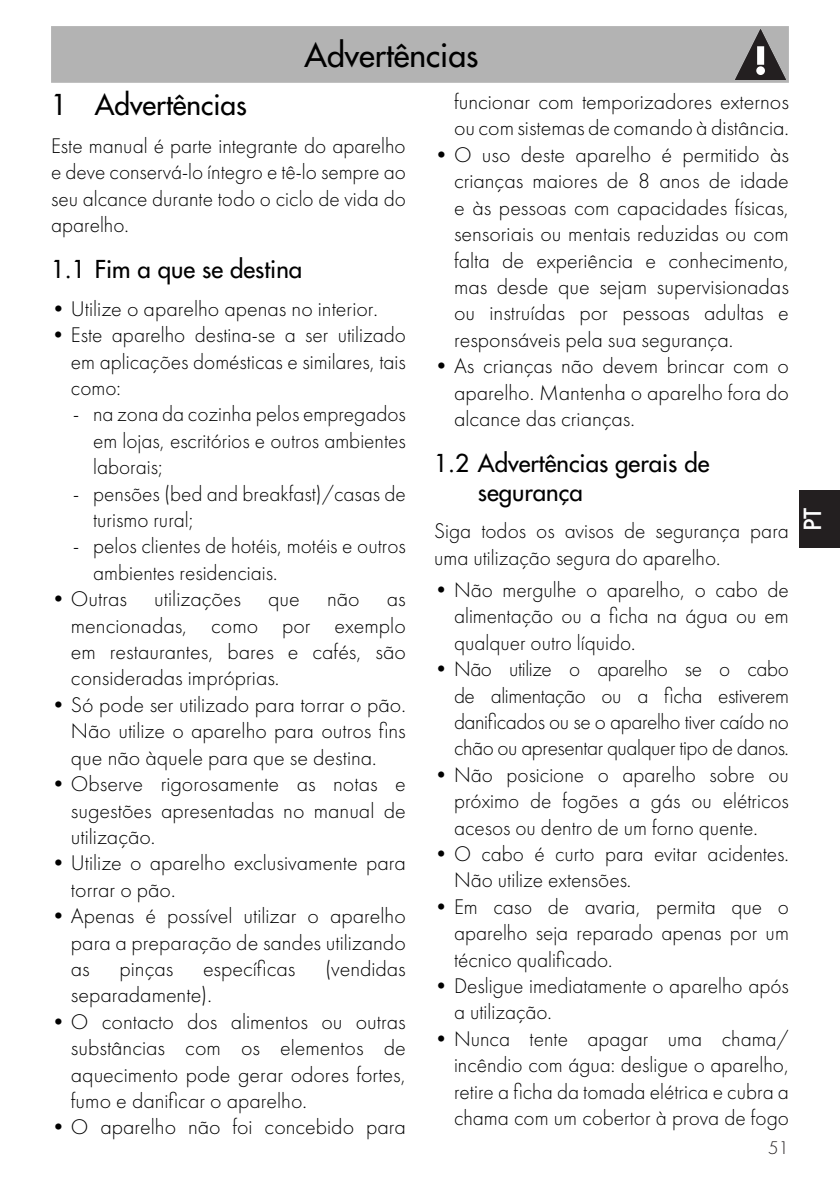
<style>
.page{position:relative;width:840px;height:1191px;background:#fff}
.page>*{position:absolute;margin:0;border:0;box-sizing:border-box;transform-origin:0 0}
.t1{font:32px "Futura";color:#000}
.t2{font:28px "Futura";color:#000}
.t3{font:500 26px "Futura";color:#fff}
.t4{font:24px/28.8px "Futura";color:#000}
.t5{font:300 22px/26.4px "Futura";color:#000;text-align:justify}
.t6{font:300 19px "Futura";color:#231f20}
</style>
<div class="page">
<div style="left:799px;top:490px;width:40px;height:58px;background:#231f20"></div>
<div style="left:51px;top:26px;width:737px;height:57px;background:#b3b3b3"></div>
<svg style="left:734px;top:29px;width:51px;height:51px;background:#797778"></svg>
<h1 class="t1" style="left:304px;top:34px;width:175px">Advertências</h1>
<p class="t2" style="left:51px;top:87px;width:197px">1 Advertências</p>
<p class="t5" style="left:51px;top:133px;width:356px">Este manual é parte integrante do aparelho e deve conservá-lo íntegro e tê-lo sempre ao seu alcance durante todo o ciclo de vida do aparelho.</p>
<p class="t4" style="left:51px;top:254px;width:252px">1.1 Fim a que se destina</p>
<p class="t5" style="left:51px;top:295px;width:328px">• Utilize o aparelho apenas no interior.</p>
<p class="t5" style="left:71px;top:322px;width:336px;text-indent:-20px">• Este aparelho destina-se a ser utilizado em aplicações domésticas e similares, tais como:</p>
<p class="t5" style="left:93px;top:401px;width:314px;text-indent:-20px">- na zona da cozinha pelos empregados em lojas, escritórios e outros ambientes laborais;</p>
<p class="t5" style="left:93px;top:480px;width:314px;text-indent:-20px">- pensões (bed and breakfast)/casas de turismo rural;</p>
<p class="t5" style="left:93px;top:533px;width:314px;text-indent:-20px">- pelos clientes de hotéis, motéis e outros ambientes residenciais.</p>
<p class="t5" style="left:71px;top:586px;width:336px;text-indent:-20px">• Outras utilizações que não as mencionadas, como por exemplo em restaurantes, bares e cafés, são consideradas impróprias.</p>
<p class="t5" style="left:71px;top:691px;width:336px;text-indent:-20px">• Só pode ser utilizado para torrar o pão.<br>Não utilize o aparelho para outros fins que não àquele para que se destina.</p>
<p class="t5" style="left:71px;top:770px;width:336px;text-indent:-20px">• Observe rigorosamente as notas e sugestões apresentadas no manual de utilização.</p>
<p class="t5" style="left:71px;top:850px;width:336px;text-indent:-20px">• Utilize o aparelho exclusivamente para torrar o pão.</p>
<p class="t5" style="left:71px;top:902px;width:336px;text-indent:-20px">• Apenas é possível utilizar o aparelho para a preparação de sandes utilizando as</p>
<p class="t5" style="left:119px;top:955px;width:55px">pinças</p>
<p class="t5" style="left:203px;top:955px;width:94px">específicas</p>
<p class="t5" style="left:325px;top:955px;width:82px">(vendidas</p>
<p class="t5" style="left:71px;top:982px;width:142px">separadamente).</p>
<p class="t5" style="left:71px;top:1008px;width:336px;text-indent:-20px">• O contacto dos alimentos ou outras substâncias com os elementos de aquecimento pode gerar odores fortes, fumo e danificar o aparelho.</p>
<p class="t5" style="left:51px;top:1114px;width:356px">• O aparelho não foi concebido para</p>
<p class="t5" style="left:454px;top:89px;width:336px">funcionar com temporizadores externos ou com sistemas de comando à distância.</p>
<p class="t5" style="left:454px;top:141px;width:336px;text-indent:-20px">• O uso deste aparelho é permitido às crianças maiores de 8 anos de idade e às pessoas com capacidades físicas, sensoriais ou mentais reduzidas ou com falta de experiência e conhecimento, mas desde que sejam supervisionadas ou instruídas por pessoas adultas e responsáveis pela sua segurança.</p>
<p class="t5" style="left:454px;top:353px;width:336px;text-indent:-20px">• As crianças não devem brincar com o aparelho. Mantenha o aparelho fora do alcance das crianças.</p>
<p class="t4" style="left:477px;top:448px;width:233px;text-indent:-44px">1.2 Advertências gerais de segurança</p>
<p class="t5" style="left:434px;top:518px;width:356px">Siga todos os avisos de segurança para uma utilização segura do aparelho.</p>
<p class="t5" style="left:454px;top:576px;width:336px;text-indent:-20px">• Não mergulhe o aparelho, o cabo de alimentação ou a ficha na água ou em qualquer outro líquido.</p>
<p class="t5" style="left:454px;top:655px;width:336px;text-indent:-20px">• Não utilize o aparelho se o cabo de alimentação ou a ficha estiverem danificados ou se o aparelho tiver caído no chão ou apresentar qualquer tipo de danos.</p>
<p class="t5" style="left:454px;top:761px;width:336px;text-indent:-20px">• Não posicione o aparelho sobre ou próximo de fogões a gás ou elétricos acesos ou dentro de um forno quente.</p>
<p class="t5" style="left:454px;top:840px;width:336px;text-indent:-20px">• O cabo é curto para evitar acidentes.<br>Não utilize extensões.</p>
<p class="t5" style="left:454px;top:893px;width:336px;text-indent:-20px">• Em caso de avaria, permita que o aparelho seja reparado apenas por um técnico qualificado.</p>
<p class="t5" style="left:454px;top:972px;width:336px;text-indent:-20px">• Desligue imediatamente o aparelho após a utilização.</p>
<p class="t5" style="left:454px;top:1025px;width:336px;text-indent:-20px">• Nunca tente apagar uma chama/ incêndio com água: desligue o aparelho, retire a ficha da tomada elétrica e cubra a chama com um cobertor à prova de fogo</p>
<p class="t6" style="left:767px;top:1136px;width:22px">51</p>
<p class="t3" style="left:796px;top:531px;width:25px;rotate:-90deg">PT</p>
</div>
